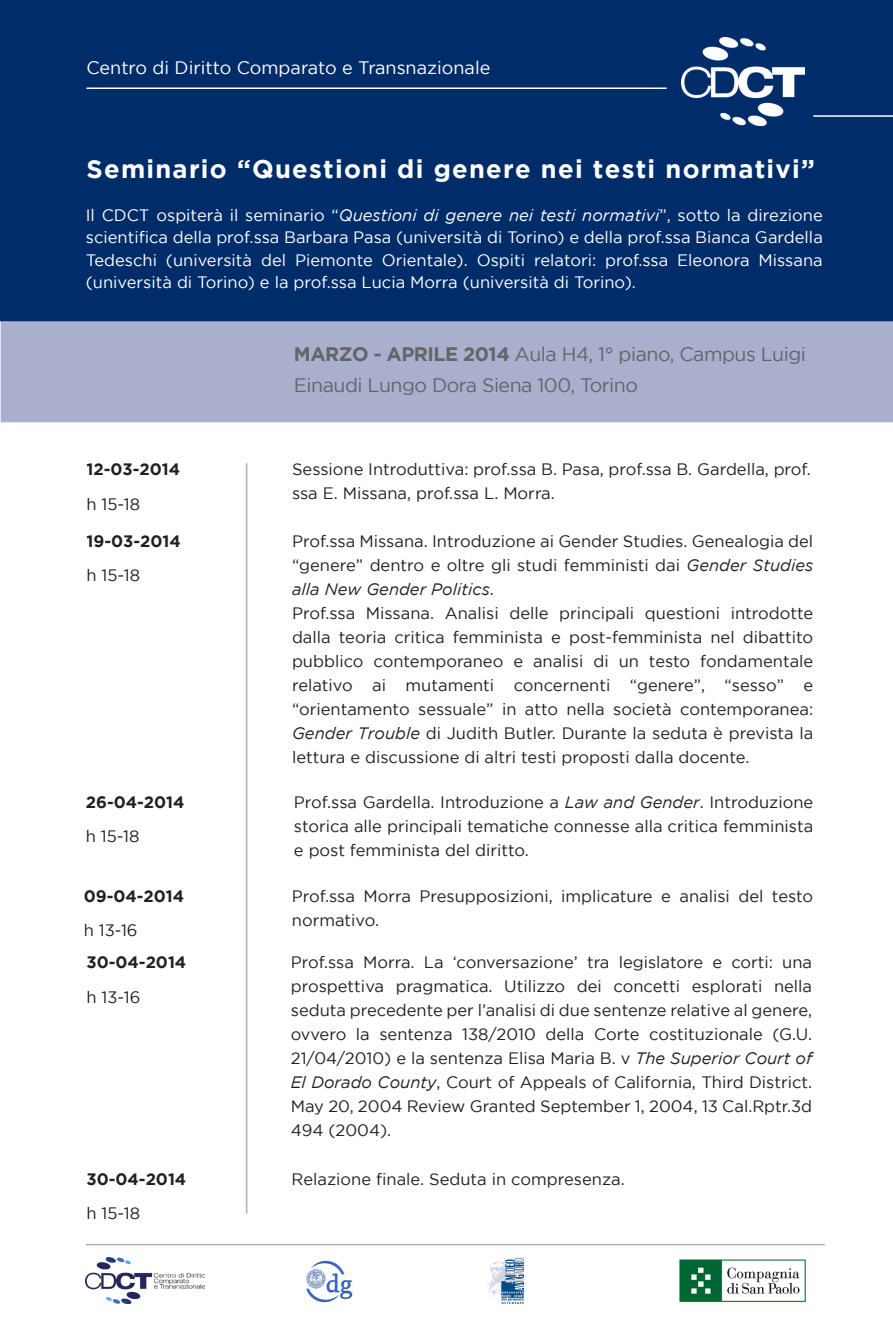
<style>
.page{position:relative;width:893px;height:1319px;background:#fff}
.page>*{position:absolute;margin:0;border:0;box-sizing:border-box;transform-origin:0 0}
.t1{font:700 25.5px "Gotham";letter-spacing:.05em;color:#fff}
.t2{font:19.5px "Gotham";letter-spacing:-.025em;color:#646567}
.t3{font:18px "Gotham";color:#fff}
.t4{font:16.5px/24px "Gotham";color:#231f20;text-align:justify}
.t5{font:16.5px/22.5px "Gotham";color:#fff;text-align:justify}
.t6{font:700 16.5px "Gotham";color:#231f20}
.s1{font-style:italic}
.s2{font-weight:700}
</style>
<div class="page">
<div style="left:1px;top:321px;width:892px;height:101px;background:#a9afcd"></div>
<div style="left:1px;top:1px;width:892px;height:319px;background:#002d6a"></div>
<div style="left:0;top:0;width:893px;height:321px;border:2px solid #002d6a"></div>
<hr style="left:86px;top:87px;width:581px;height:2px;background:#fff">
<hr style="left:246px;top:463px;width:1px;height:750px;background:#a9afcd">
<hr style="left:86px;top:1243px;width:739px;height:2px;background:#a9afcd">
<img style="left:86px;top:1257px;width:119px;height:46px">
<img style="left:488px;top:1257px;width:35px;height:46px">
<img style="left:306px;top:1260px;width:47px;height:43px">
<img style="left:679px;top:1259px;width:127px;height:44px">
<img style="left:681px;top:38px;width:124px;height:87px">
<hr style="left:813px;top:115px;width:80px;height:2px;background:#fff">
<p class="t3" style="left:86px;top:57px;width:405px">Centro di Diritto Comparato e Transnazionale</p>
<p class="t1" style="left:86px;top:154px;width:730px">Seminario “Questioni di genere nei testi normativi”</p>
<p class="t5" style="left:86px;top:203px;width:739px">Il CDCT ospiterà il seminario “<span class="s1">Questioni di genere nei testi normativi</span>”, sotto la direzione scientifica della prof.ssa Barbara Pasa (università di Torino) e della prof.ssa Bianca Gardella Tedeschi (università del Piemonte Orientale). Ospiti relatori: prof.ssa Eleonora Missana (università di Torino) e la prof.ssa Lucia Morra (università di Torino).</p>
<p class="t2" style="left:294px;top:343px;width:514px"><span class="s2">MARZO - APRILE 2014</span> Aula H4, 1° piano, Campus Luigi</p>
<p class="t2" style="left:294px;top:374px;width:346px">Einaudi Lungo Dora Siena 100, Torino</p>
<p class="t6" style="left:86px;top:460px;width:95px">12-03-2014</p>
<p class="t4" style="left:86px;top:491px;width:55px">h 15-18</p>
<p class="t6" style="left:86px;top:531px;width:96px">19-03-2014</p>
<p class="t4" style="left:86px;top:563px;width:55px">h 15-18</p>
<p class="t6" style="left:86px;top:792px;width:100px">26-04-2014</p>
<p class="t4" style="left:86px;top:823px;width:55px">h 15-18</p>
<p class="t4" style="left:292px;top:457px;width:520px">Sessione Introduttiva: prof.ssa B. Pasa, prof.ssa B. Gardella, prof. ssa E. Missana, prof.ssa L. Morra.</p>
<p class="t4" style="left:292px;top:528px;width:523px">Prof.ssa Missana. Introduzione ai Gender Studies. Genealogia del “genere” dentro e oltre gli studi femministi dai <span class="s1">Gender Studies alla New Gender Politics</span>.</p>
<p class="t4" style="left:292px;top:600px;width:523px">Prof.ssa Missana. Analisi delle principali questioni introdotte dalla teoria critica femminista e post-femminista nel dibattito pubblico contemporaneo e analisi di un testo fondamentale relativo ai mutamenti concernenti “genere”, “sesso” e “orientamento sessuale” in atto nella società contemporanea:<br><span class="s1">Gender Trouble</span> di Judith Butler. Durante la seduta è prevista la lettura e discussione di altri testi proposti dalla docente.</p>
<p class="t4" style="left:294px;top:789px;width:521px">Prof.ssa Gardella. Introduzione a <span class="s1">Law and Gender</span>. Introduzione storica alle principali tematiche connesse alla critica femminista e post femminista del diritto.</p>
<p class="t6" style="left:84px;top:886px;width:102px">09-04-2014</p>
<p class="t4" style="left:84px;top:917px;width:55px">h 13-16</p>
<p class="t6" style="left:86px;top:952px;width:101px">30-04-2014</p>
<p class="t4" style="left:86px;top:984px;width:55px">h 13-16</p>
<p class="t4" style="left:292px;top:883px;width:523px">Prof.ssa Morra Presupposizioni, implicature e analisi del testo normativo.</p>
<p class="t4" style="left:291px;top:950px;width:523px">Prof.ssa Morra. La ‘conversazione’ tra legislatore e corti: una prospettiva pragmatica. Utilizzo dei concetti esplorati nella seduta precedente per l’analisi di due sentenze relative al genere, ovvero la sentenza 138/2010 della Corte costituzionale (G.U.<br>21/04/2010) e la sentenza Elisa Maria B. v <span class="s1">The Superior Court of El Dorado County</span>, Court of Appeals of California, Third District.<br>May 20, 2004 Review Granted September 1, 2004, 13 Cal.Rptr.3d 494 (2004).</p>
<p class="t6" style="left:86px;top:1169px;width:101px">30-04-2014</p>
<p class="t4" style="left:86px;top:1200px;width:55px">h 15-18</p>
<p class="t4" style="left:292px;top:1166px;width:335px">Relazione finale. Seduta in compresenza.</p>
</div>
